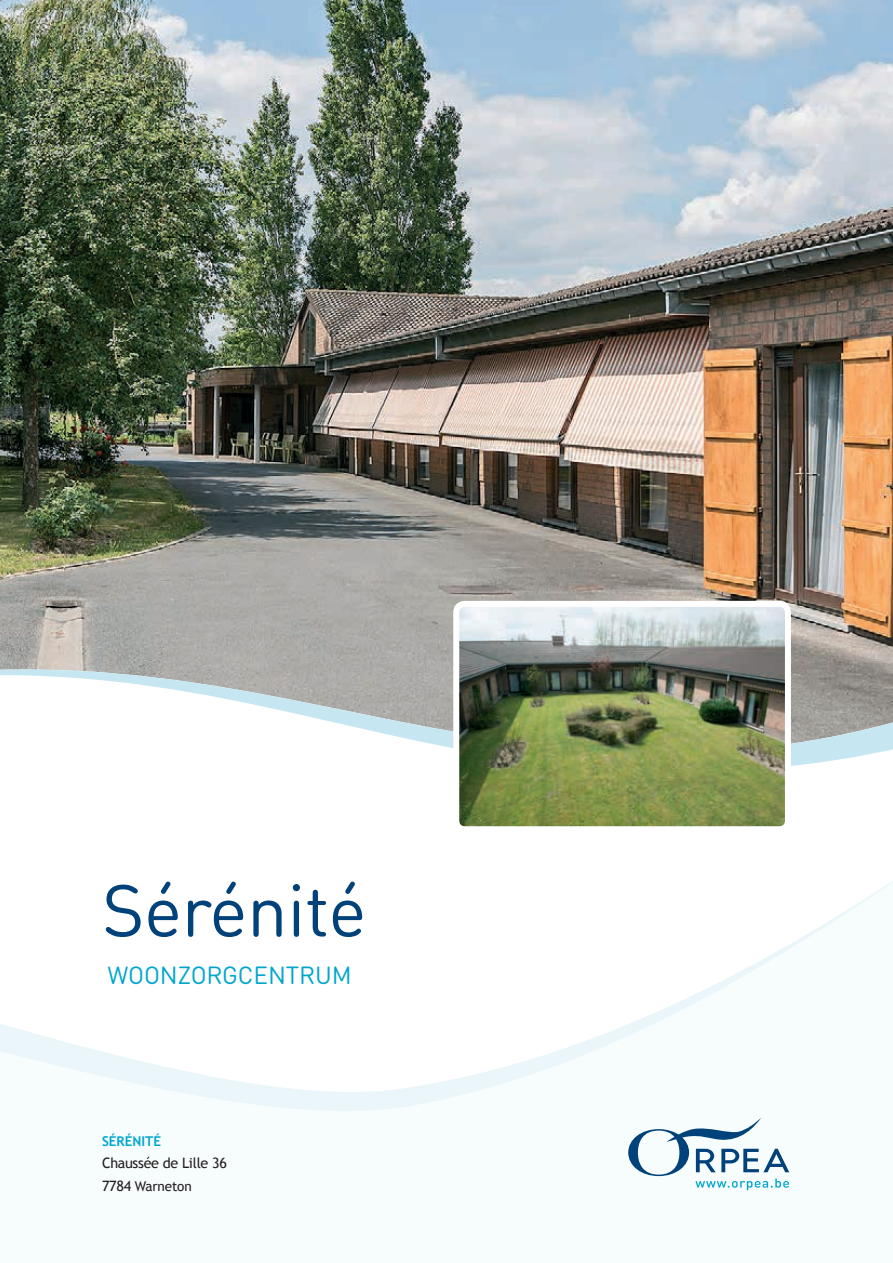
<style>
.page{position:relative;width:893px;height:1263px;background:#fff}
.page>*{position:absolute;margin:0;border:0;box-sizing:border-box;transform-origin:0 0}
.t1{font:72.45px "DIN Round Pro";letter-spacing:-.01em;color:#004279}
.t2{font:24.6px "DIN Round Pro";letter-spacing:-.005em;color:#00a6cd}
.t3{font:14.4px "Trebuchet MS";letter-spacing:-.02em;color:#231f20}
.t4{font:13.5px "Trebuchet MS";letter-spacing:-.01em;color:#231f20}
.t5{font:700 13.5px "Trebuchet MS";color:#00a6cd}
.s1{font-size:14.4px}
</style>
<div class="page">
<svg style="left:0;top:881px;width:893px;height:310px"></svg>
<img style="left:0;top:0;width:893px;height:662px">
<svg style="left:0;top:662px;width:893px;height:104px"></svg>
<svg style="left:628px;top:1117px;width:161px;height:73px"></svg>
<img style="left:460px;top:608px;width:324px;height:217px">
<div style="left:453px;top:601px;width:338px;height:231px;border:6px solid #fff;border-radius:9px"></div>
<h1 class="t1" style="left:102px;top:862px;width:266px">Sérénité</h1>
<h2 class="t2" style="left:107px;top:959px;width:246px">WOONZORGCENTRUM</h2>
<p class="t5" style="left:102px;top:1133px;width:61px">SÉRÉNITÉ</p>
<p class="t3" style="left:102px;top:1155px;width:126px">Chaussée de Lille 36</p>
<p class="t4" style="left:102px;top:1178px;width:91px"><span class="s1">7784</span> Warneton</p>
</div>
